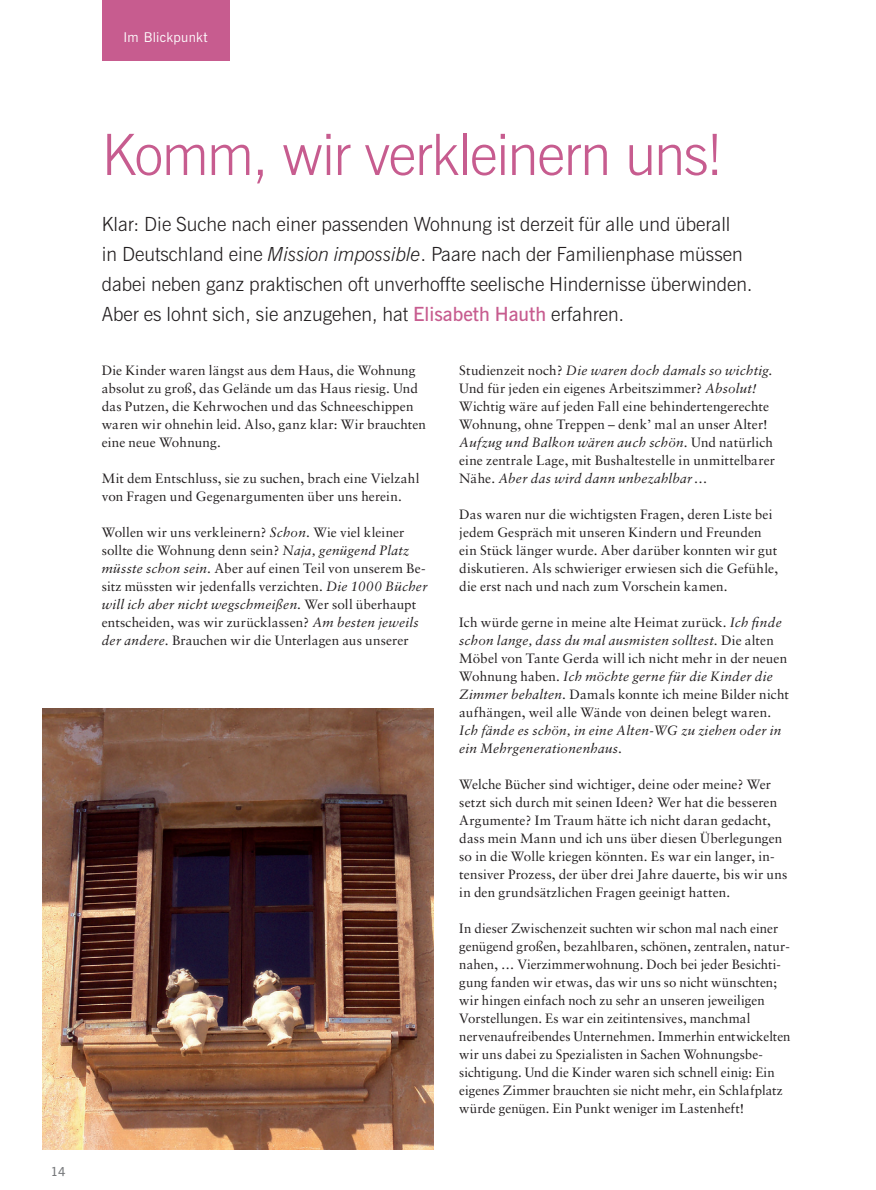
<style>
.page{position:relative;width:876px;height:1190px;background:#fff}
.page>*{position:absolute;margin:0;border:0;box-sizing:border-box;transform-origin:0 0}
.t1{font:300 57px "News Gothic BT";letter-spacing:-.025em;color:#c75c8f}
.t2{font:300 19.5px/30px "News Gothic BT";color:#231f20}
.t3{font:13.5px/18px "Sabon";letter-spacing:.005em;color:#231f20}
.t4{font:italic 13.5px/18px "Sabon";letter-spacing:.02em;color:#231f20}
.t5{font:13.5px "News Gothic BT";letter-spacing:.025em;color:#fff}
.t6{font:600 12.3px "News Gothic BT";color:#76787b}
.s1{font-style:italic}
.s2{font-weight:600;color:#c75c8f}
</style>
<div class="page">
<img style="left:42px;top:708px;width:391px;height:441px">
<div style="left:102px;top:0;width:127px;height:60px;background:#c75c8f"></div>
<p class="t6" style="left:51px;top:1167px;width:16px">14</p>
<p class="t5" style="left:123px;top:32px;width:86px">Im Blickpunkt</p>
<h1 class="t1" style="left:102px;top:132px;width:622px">Komm, wir verkleinern uns!</h1>
<p class="t2" style="left:102px;top:210px;width:652px">Klar: Die Suche nach einer passenden Wohnung ist derzeit für alle und überall<br>in Deutschland eine <span class="s1">Mission impossible</span>. Paare nach der Familienphase müssen dabei neben ganz praktischen oft unverhoffte seelische Hindernisse überwinden.<br>Aber es lohnt sich, sie anzugehen, hat <span class="s2">Elisabeth Hauth</span> erfahren.</p>
<p class="t3" style="left:102px;top:363px;width:325px">Die Kinder waren längst aus dem Haus, die Wohnung absolut zu groß, das Gelände um das Haus riesig. Und das Putzen, die Kehrwochen und das Schneeschippen waren wir ohnehin leid. Also, ganz klar: Wir brauchten eine neue Wohnung.</p>
<p class="t3" style="left:102px;top:471px;width:319px">Mit dem Entschluss, sie zu suchen, brach eine Vielzahl von Fragen und Gegenargumenten über uns herein.</p>
<p class="t3" style="left:102px;top:525px;width:327px">Wollen wir uns verkleinern? <span class="s1">Schon.</span> Wie viel kleiner sollte die Wohnung denn sein? <span class="s1">Naja, genügend Platz müsste schon sein.</span> Aber auf einen Teil von unserem Be&shy;sitz müssten wir jedenfalls verzichten. <span class="s1">Die 1000 Bücher will ich aber nicht wegschmeißen.</span> Wer soll überhaupt entscheiden, was wir zurücklassen? <span class="s1">Am besten jeweils der andere.</span> Brauchen wir die Unterlagen aus unserer</p>
<p class="t3" style="left:459px;top:363px;width:317px">Studienzeit noch? <span class="s1">Die waren doch damals so wichtig.<br></span>Und für jeden ein eigenes Arbeitszimmer? <span class="s1">Absolut!<br></span>Wichtig wäre auf jeden Fall eine behindertengerechte Wohnung, ohne Treppen – denk’ mal an unser Alter!<br><span class="s1">Aufzug und Balkon wären auch schön.</span> Und natürlich eine zentrale Lage, mit Bushaltestelle in unmittelbarer Nähe. <span class="s1">Aber das wird dann unbezahlbar …</span></p>
<p class="t3" style="left:459px;top:507px;width:320px">Das waren nur die wichtigsten Fragen, deren Liste bei jedem Gespräch mit unseren Kindern und Freunden ein Stück länger wurde. Aber darüber konnten wir gut diskutieren. Als schwieriger erwiesen sich die Gefühle, die erst nach und nach zum Vorschein kamen.</p>
<p class="t3" style="left:459px;top:615px;width:331px">Ich würde gerne in meine alte Heimat zurück. <span class="s1">Ich finde schon lange, dass du mal ausmisten solltest.</span> Die alten Möbel von Tante Gerda will ich nicht mehr in der neuen Wohnung haben. <span class="s1">Ich möchte gerne für die Kinder die Zimmer behalten.</span> Damals konnte ich meine Bilder nicht aufhängen, weil alle Wände von deinen belegt waren.</p>
<p class="t4" style="left:459px;top:722px;width:323px">Ich fände es schön, in eine Alten-WG zu ziehen oder in ein Mehrgenerationenhaus.</p>
<p class="t3" style="left:459px;top:776px;width:329px">Welche Bücher sind wichtiger, deine oder meine? Wer setzt sich durch mit seinen Ideen? Wer hat die besseren Argumente? Im Traum hätte ich nicht daran gedacht, dass mein Mann und ich uns über diesen Überlegungen so in die Wolle kriegen könnten. Es war ein langer, in&shy;tensiver Prozess, der über drei Jahre dauerte, bis wir uns in den grundsätzlichen Fragen geeinigt hatten.</p>
<p class="t3" style="left:459px;top:921px;width:333px">In dieser Zwischenzeit suchten wir schon mal nach einer genügend großen, bezahlbaren, schönen, zentralen, natur&shy;nahen, … Vierzimmerwohnung. Doch bei jeder Besichti&shy;gung fanden wir etwas, das wir uns so nicht wünschten; wir hingen einfach noch zu sehr an unseren jeweiligen Vorstellungen. Es war ein zeitintensives, manchmal nervenaufreibendes Unternehmen. Immerhin entwickelten wir uns dabei zu Spezialisten in Sachen Wohnungsbe&shy;sichtigung. Und die Kinder waren sich schnell einig: Ein eigenes Zimmer brauchten sie nicht mehr, ein Schlafplatz würde genügen. Ein Punkt weniger im Lastenheft!</p>
</div>
